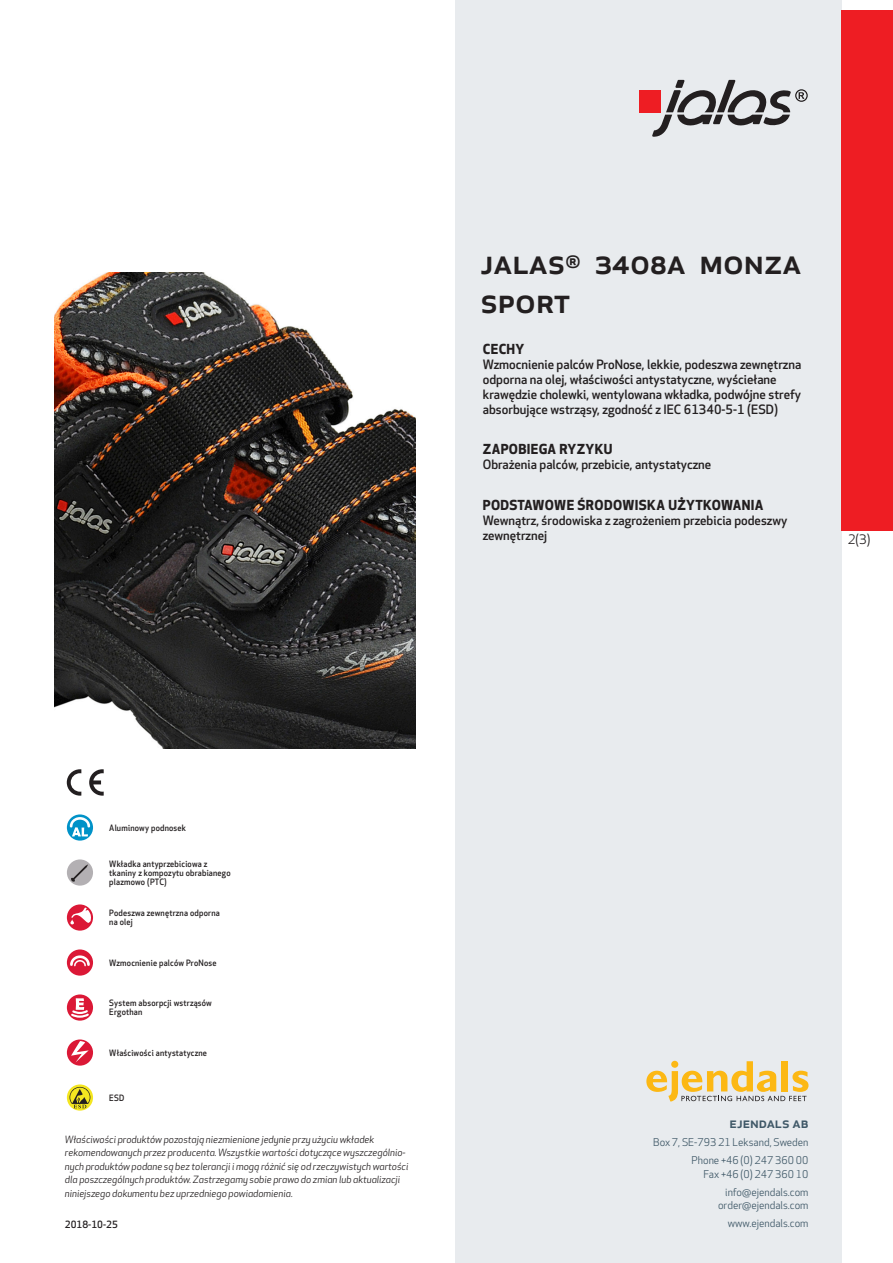
<style>
.page{position:relative;width:893px;height:1263px;background:#fff}
.page>*{position:absolute;margin:0;border:0;box-sizing:border-box;transform-origin:0 0}
.prodname{font:500 34.5px/39px "Apex New";color:#231f20}
.t1{font:500 15px "Apex New";color:#405968}
.Funktion_body{font:700 13.5px "Apex New";letter-spacing:.025em;color:#231f20}
.t2{font:12.75px "Apex New";color:#231f20}
.Funktion_body-2{font:500 12.6px/15px "Apex New";color:#231f20}
.t3{font:10.5px/18px "Apex New";color:#405968;text-align:right}
.t4{font:italic 9.75px/13.5px "Apex New";color:#231f20}
.Sidfot_datum{font:500 9.75px "Apex New";color:#231f20}
.Artikel{font:500 8.55px/9px "Apex New";letter-spacing:.025em;color:#231f20;scale:.95 1}
</style>
<div class="page">
<div style="left:455px;top:0;width:387px;height:1263px;background:#e8ebee"></div>
<svg style="left:646px;top:1061px;width:162px;height:40px"></svg>
<div style="left:842px;top:11px;width:51px;height:520px;background:#ee1d23"></div>
<div style="left:639px;top:90px;width:22px;height:22px;background:#ee1d23"></div>
<svg style="left:652px;top:80px;width:156px;height:57px"></svg>
<svg style="left:67px;top:814px;width:26px;height:27px"></svg>
<svg style="left:70px;top:817px;width:20px;height:19px"></svg>
<div style="left:67px;top:859px;width:26px;height:27px;background:#b3b0b3;border-radius:50%"></div>
<svg style="left:71px;top:864px;width:17px;height:18px"></svg>
<svg style="left:67px;top:904px;width:26px;height:27px"></svg>
<svg style="left:70px;top:907px;width:21px;height:17px"></svg>
<div style="left:67px;top:949px;width:26px;height:27px;background:#db1836;border-radius:50%"></div>
<svg style="left:70px;top:955px;width:20px;height:11px"></svg>
<svg style="left:67px;top:994px;width:26px;height:27px"></svg>
<svg style="left:69px;top:998px;width:22px;height:21px"></svg>
<svg style="left:67px;top:1039px;width:26px;height:27px"></svg>
<svg style="left:71px;top:1041px;width:18px;height:21px"></svg>
<svg style="left:67px;top:1084px;width:26px;height:26px"></svg>
<svg style="left:70px;top:1087px;width:20px;height:21px"></svg>
<svg style="left:89px;top:769px;width:15px;height:27px"></svg>
<svg style="left:67px;top:769px;width:14px;height:27px"></svg>
<img style="left:54px;top:272px;width:361px;height:476px">
<p class="prodname" style="left:480px;top:241px;width:320px">JALAS<sup>®</sup> 3408A Monza<br>Sport</p>
<p class="Funktion_body" style="left:483px;top:339px;width:43px">CECHY</p>
<p class="Funktion_body-2" style="left:483px;top:356px;width:320px">Wzmocnienie palców ProNose, lekkie, podeszwa zewnętrzna odporna na olej, właściwości antystatyczne, wyściełane krawędzie cholewki, wentylowana wkładka, podwójne strefy absorbujące wstrząsy, zgodność z IEC 61340-5-1 (ESD)</p>
<p class="Funktion_body" style="left:483px;top:440px;width:131px">ZAPOBIEGA RYZYKU</p>
<p class="Funktion_body-2" style="left:483px;top:457px;width:230px">Obrażenia palców, przebicie, antystatyczne</p>
<p class="Funktion_body" style="left:483px;top:495px;width:282px">PODSTAWOWE ŚRODOWISKA UŻYTKOWANIA</p>
<p class="Funktion_body-2" style="left:483px;top:513px;width:306px">Wewnątrz, środowiska z zagrożeniem przebicia podeszwy zewnętrznej</p>
<p class="t2" style="left:848px;top:531px;width:24px">2(3)</p>
<p class="Artikel" style="left:109px;top:823px;width:82px">Aluminowy podnosek</p>
<p class="Artikel" style="left:109px;top:859px;width:129px">Wkładka antyprzebiciowa z tkaniny z kompozytu obrabianego plazmowo (PTC)</p>
<p class="Artikel" style="left:109px;top:909px;width:118px">Podeszwa zewnętrzna odporna na olej</p>
<p class="Artikel" style="left:109px;top:958px;width:114px">Wzmocnienie palców ProNose</p>
<p class="Artikel" style="left:109px;top:999px;width:109px">System absorpcji wstrząsów<br>Ergothan</p>
<p class="Artikel" style="left:109px;top:1048px;width:104px">Właściwości antystatyczne</p>
<p class="Artikel" style="left:109px;top:1093px;width:17px">ESD</p>
<p class="t4" style="left:65px;top:1132px;width:345px">Właściwości produktów pozostają niezmienione jedynie przy użyciu wkładek rekomendowanych przez producenta. Wszystkie wartości dotyczące wyszczególnio&shy;nych produktów podane są bez tolerancji i mogą różnić się od rzeczywistych wartości dla poszczególnych produktów. Zastrzegamy sobie prawo do zmian lub aktualizacji niniejszego dokumentu bez uprzedniego powiadomienia.</p>
<p class="Sidfot_datum" style="left:65px;top:1218px;width:54px">2018-10-25</p>
<h2 class="t1" style="left:729px;top:1113px;width:80px">ejendals ab</h2>
<p class="t3" style="left:653px;top:1133px;width:157px">Box 7, SE-793 21 Leksand, Sweden<br>Phone +46 (0) 247 360 00</p>
<p class="t3" style="left:703px;top:1165px;width:107px">Fax +46 (0) 247 360 10 info@ejendals.com</p>
<p class="t3" style="left:718px;top:1196px;width:92px">order@ejendals.com</p>
<p class="t3" style="left:728px;top:1215px;width:82px">www.ejendals.com</p>
</div>
